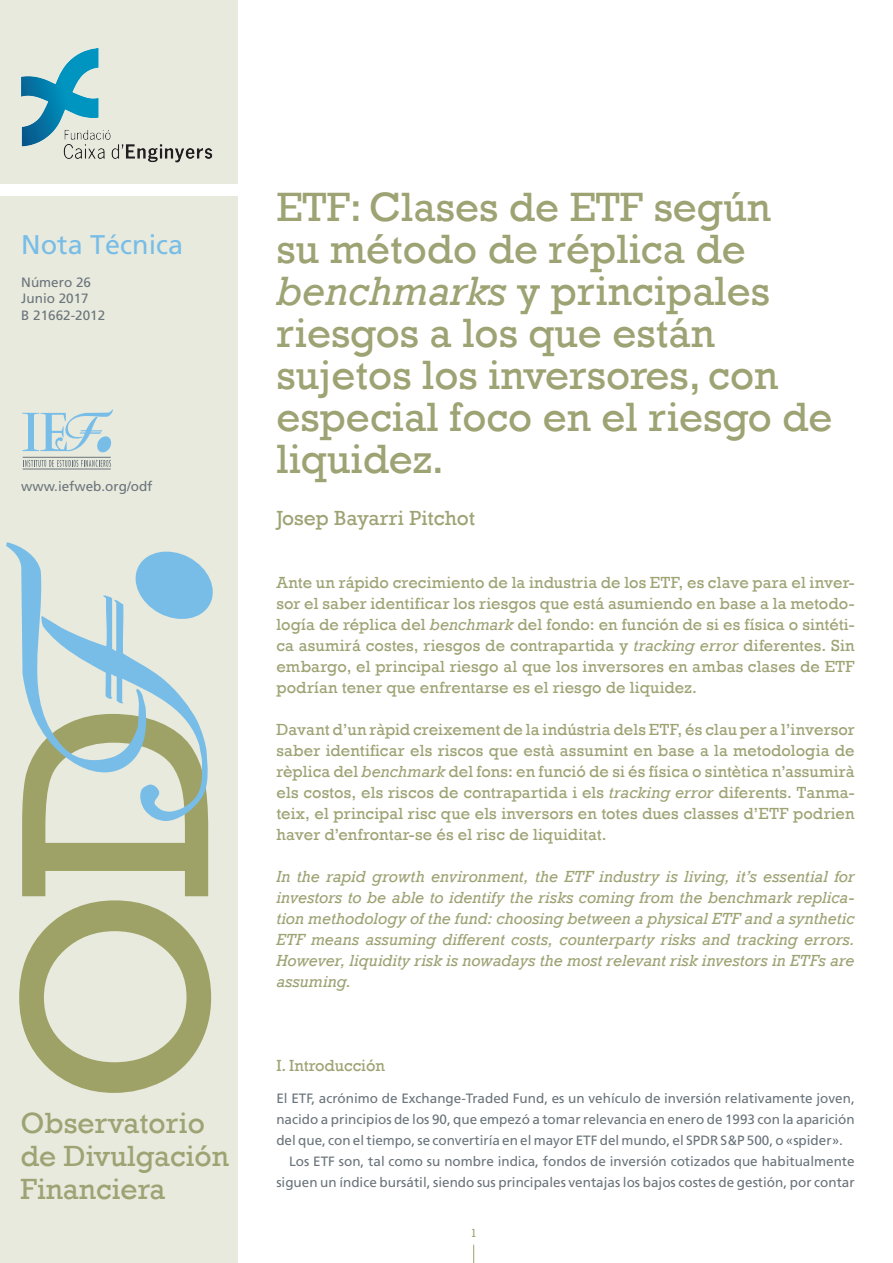
<style>
.page{position:relative;width:893px;height:1263px;background:#fff}
.page>*{position:absolute;margin:0;border:0;box-sizing:border-box;transform-origin:0 0}
._00-titulo_documento{font:42px/42px "Rockwell";color:#9ea374}
.t1{font:30px/33px "Rockwell";color:#9ea374}
.t2{font:27px "Frutiger";color:#78bde8}
.t3{font:21px "Rockwell";color:#9ea374}
._06-abstract{font:16.5px/21px "Rockwell";letter-spacing:.01em;color:#9ea374;text-align:justify}
._06-abstract-2{font:italic 16.5px/21px "Rockwell";letter-spacing:.005em;color:#9ea374;text-align:justify}
._03-subtitulo_parraf{font:16.5px "Rockwell";color:#9ea374}
._01-texto_DT_gris{font:13.5px/16.5px "Frutiger";color:#6a747b}
._0-texto_DT_gris_san{font:13.5px/21px "Frutiger";color:#6a747b;text-align:right}
.t4{font:12px "Rockwell";color:#9ea374}
.s1{font-style:italic}
</style>
<div class="page">
<svg style="left:473px;top:1245px;width:1px;height:18px"></svg>
<div style="left:0;top:0;width:237px;height:1263px;background:#e8eadd"></div>
<svg style="left:6px;top:542px;width:207px;height:551px"></svg>
<div style="left:0;top:184px;width:238px;height:11px;background:#fff"></div>
<img style="left:21px;top:48px;width:192px;height:114px">
<hr style="left:23px;top:457px;width:88px;height:1px;background:#6a747b">
<hr style="left:23px;top:468px;width:88px;height:1px;background:#6a747b">
<svg style="left:22px;top:409px;width:91px;height:44px"></svg>
<svg style="left:23px;top:460px;width:88px;height:7px"></svg>
<h3 class="t2" style="left:21px;top:228px;width:164px">Nota Técnica</h3>
<p class="_01-texto_DT_gris" style="left:21px;top:274px;width:86px">Número 26<br>Junio 2017<br>B 21662-2012</p>
<p class="_01-texto_DT_gris" style="left:21px;top:478px;width:133px">www.iefweb.org/odf</p>
<h2 class="t1" style="left:20px;top:1107px;width:210px">Observatorio de Divulgación<br>Financiera</h2>
<p class="_00-titulo_documento" style="left:276px;top:186px;width:558px">ETF: Clases de ETF según<br>su método de réplica de <span class="s1">benchmarks</span> y principales riesgos a los que están sujetos los inversores, con especial foco en el riesgo de liquidez.</p>
<p class="t3" style="left:276px;top:506px;width:200px">Josep Bayarri Pitchot</p>
<p class="_06-abstract" style="left:276px;top:572px;width:580px">Ante un rápido crecimiento de la industria de los ETF, es clave para el inver&shy;sor el saber identificar los riesgos que está asumiendo en base a la metodo&shy;logía de réplica del <span class="s1">benchmark</span> del fondo: en función de si es física o sintéti&shy;ca asumirá costes, riesgos de contrapartida y <span class="s1">tracking error</span> diferentes. Sin embargo, el principal riesgo al que los inversores en ambas clases de ETF podrían tener que enfrentarse es el riesgo de liquidez.</p>
<p class="_06-abstract" style="left:276px;top:719px;width:580px">Davant d’un ràpid creixement de la indústria dels ETF, és clau per a l’inversor saber identificar els riscos que està assumint en base a la metodologia de rèplica del <span class="s1">benchmark</span> del fons: en funció de si és física o sintètica n’assumirà els costos, els riscos de contrapartida i els <span class="s1">tracking error</span> diferents. Tanma&shy;teix, el principal risc que els inversors en totes dues classes d’ETF podrien haver d’enfrontar-se és el risc de liquiditat.</p>
<p class="_06-abstract-2" style="left:276px;top:866px;width:580px">In the rapid growth environment, the ETF industry is living, it’s essential for investors to be able to identify the risks coming from the benchmark replica&shy;tion methodology of the fund: choosing between a physical ETF and a synthetic ETF means assuming different costs, counterparty risks and tracking errors.<br>However, liquidity risk is nowadays the most relevant risk investors in ETFs are assuming.</p>
<p class="_03-subtitulo_parraf" style="left:276px;top:1056px;width:110px">I. Introducción</p>
<p class="_01-texto_DT_gris" style="left:276px;top:1087px;width:580px;line-height:21px;text-align:justify">El ETF, acrónimo de Exchange-Traded Fund, es un vehículo de inversión relativamente joven, nacido a principios de los 90, que empezó a tomar relevancia en enero de 1993 con la aparición del que, con el tiempo, se convertiría en el mayor ETF del mundo, el SPDR S&amp;P 500, o «spider».</p>
<p class="_0-texto_DT_gris_san" style="left:276px;top:1150px;width:580px">Los ETF son, tal como su nombre indica, fondos de inversión cotizados que habitualmente siguen un índice bursátil, siendo sus principales ventajas los bajos costes de gestión, por contar</p>
<p class="t4" style="left:470px;top:1226px;width:8px">1</p>
</div>
